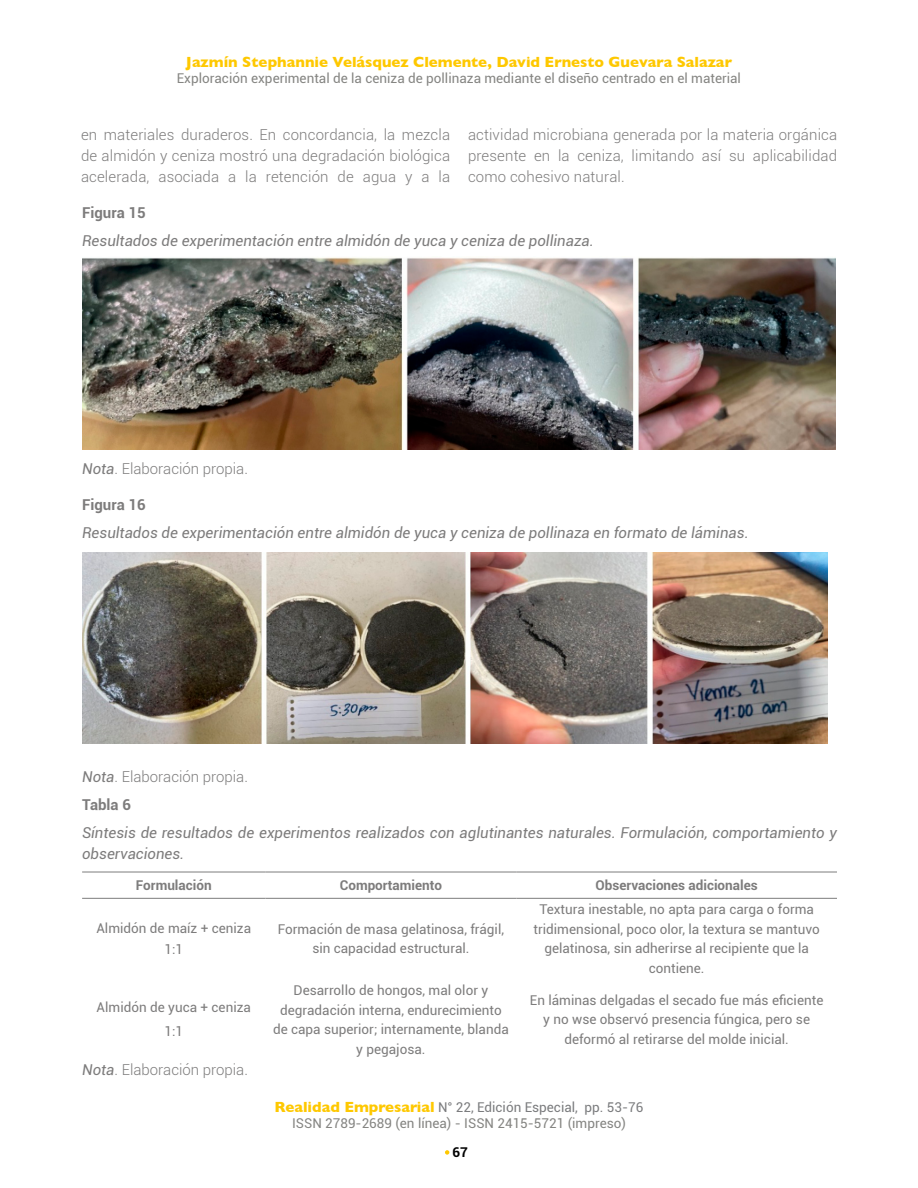
<style>
.page{position:relative;width:918px;height:1188px;background:#fff}
.page>*{position:absolute;margin:0;border:0;box-sizing:border-box;transform-origin:0 0}
.t1{font:300 15px/21px "Roboto";letter-spacing:.01em;color:#7d7c7c;text-align:justify}
.t2{font:italic 15px/21px "Roboto";color:#7d7c7c}
.t3{font:700 15px "Gill Sans";color:#fec800}
.t4{font:700 15px "Roboto";color:#7d7c7c}
.t5{font:13.5px/19.5px "Roboto";color:#7d7c7c;text-align:center}
.t6{font:13.5px/16.2px "Roboto";color:#858582;text-align:center}
.t7{font:700 13.5px "Roboto";color:#7d7c7c}
.t8{font:700 13.5px "Roboto";color:#000}
.s1{font-weight:400;font-style:italic}
.s2{font-weight:700}
.s3{font-family:"Gill Sans";font-weight:700;font-size:15px;color:#fec800}
.s4{color:#7b7c7e}
</style>
<div class="page">
<svg style="left:445px;top:1150px;width:4px;height:5px"></svg>
<img style="left:82px;top:257px;width:754px;height:192px">
<img style="left:82px;top:552px;width:746px;height:192px">
<hr style="left:82px;top:872px;width:184px;height:1px;background:#7d7c7c">
<hr style="left:266px;top:872px;width:250px;height:1px;background:#7d7c7c">
<hr style="left:516px;top:872px;width:321px;height:1px;background:#7d7c7c">
<hr style="left:82px;top:898px;width:184px;height:1px;background:#7d7c7c">
<hr style="left:266px;top:898px;width:250px;height:1px;background:#7d7c7c">
<hr style="left:516px;top:898px;width:321px;height:1px;background:#7d7c7c">
<p class="t3" style="left:186px;top:50px;width:548px">Jazmín Stephannie Velásquez Clemente, David Ernesto Guevara Salazar</p>
<p class="t6" style="left:177px;top:70px;width:566px">Exploración experimental de la ceniza de pollinaza mediante el diseño centrado en el material</p>
<p class="t1" style="left:81px;top:123px;width:371px">en materiales duraderos. En concordancia, la mezcla de almidón y ceniza mostró una degradación biológica acelerada, asociada a la retención de agua y a la</p>
<p class="t1" style="left:468px;top:123px;width:371px">actividad microbiana generada por la materia orgánica presente en la ceniza, limitando así su aplicabilidad como cohesivo natural.</p>
<p class="t4" style="left:82px;top:202px;width:65px">Figura 15</p>
<p class="t2" style="left:82px;top:229px;width:513px">Resultados de experimentación entre almidón de yuca y ceniza de pollinaza.</p>
<p class="t1" style="left:82px;top:458px;width:167px"><span class="s1">Nota</span>. Elaboración propia.</p>
<p class="t4" style="left:82px;top:494px;width:65px">Figura 16</p>
<p class="t2" style="left:82px;top:521px;width:668px">Resultados de experimentación entre almidón de yuca y ceniza de pollinaza en formato de láminas.</p>
<p class="t1" style="left:82px;top:763px;width:167px;line-height:27.8px"><span class="s1">Nota</span>. Elaboración propia.<br><span class="s2">Tabla 6</span></p>
<p class="t2" style="left:82px;top:821px;width:756px">Síntesis de resultados de experimentos realizados con aglutinantes naturales. Formulación, comportamiento y observaciones.</p>
<p class="t7" style="left:136px;top:876px;width:77px">Formulación</p>
<p class="t7" style="left:340px;top:876px;width:104px">Comportamiento</p>
<p class="t7" style="left:596px;top:876px;width:164px">Observaciones adicionales</p>
<p class="t5" style="left:96px;top:918px;width:156px;line-height:20.7px">Almidón de maíz + ceniza<br>1:1</p>
<p class="t5" style="left:278px;top:919px;width:228px">Formación de masa gelatinosa, frágil, sin capacidad estructural.</p>
<p class="t5" style="left:534px;top:899px;width:288px">Textura inestable, no apta para carga o forma tridimensional, poco olor, la textura se mantuvo gelatinosa, sin adherirse al recipiente que la contiene.</p>
<p class="t5" style="left:97px;top:995px;width:156px;line-height:23.7px">Almidón de yuca + ceniza<br>1:1</p>
<p class="t1" style="left:82px;top:1058px;width:167px"><span class="s1">Nota</span>. Elaboración propia.</p>
<p class="t5" style="left:273px;top:980px;width:237px">Desarrollo de hongos, mal olor y degradación interna, endurecimiento de capa superior; internamente, blanda y pegajosa.</p>
<p class="t5" style="left:530px;top:990px;width:295px">En láminas delgadas el secado fue más eficiente y no wse observó presencia fúngica, pero se deformó al retirarse del molde inicial.</p>
<p class="t6" style="left:275px;top:1098px;width:370px"><span class="s3">Realidad Empresarial</span> <span class="s4">N° 22, Edición Especial, pp. 53-76<br></span>ISSN 2789-2689 (en línea) - ISSN 2415-5721 (impreso)</p>
<p class="t8" style="left:453px;top:1143px;width:17px">67</p>
</div>
